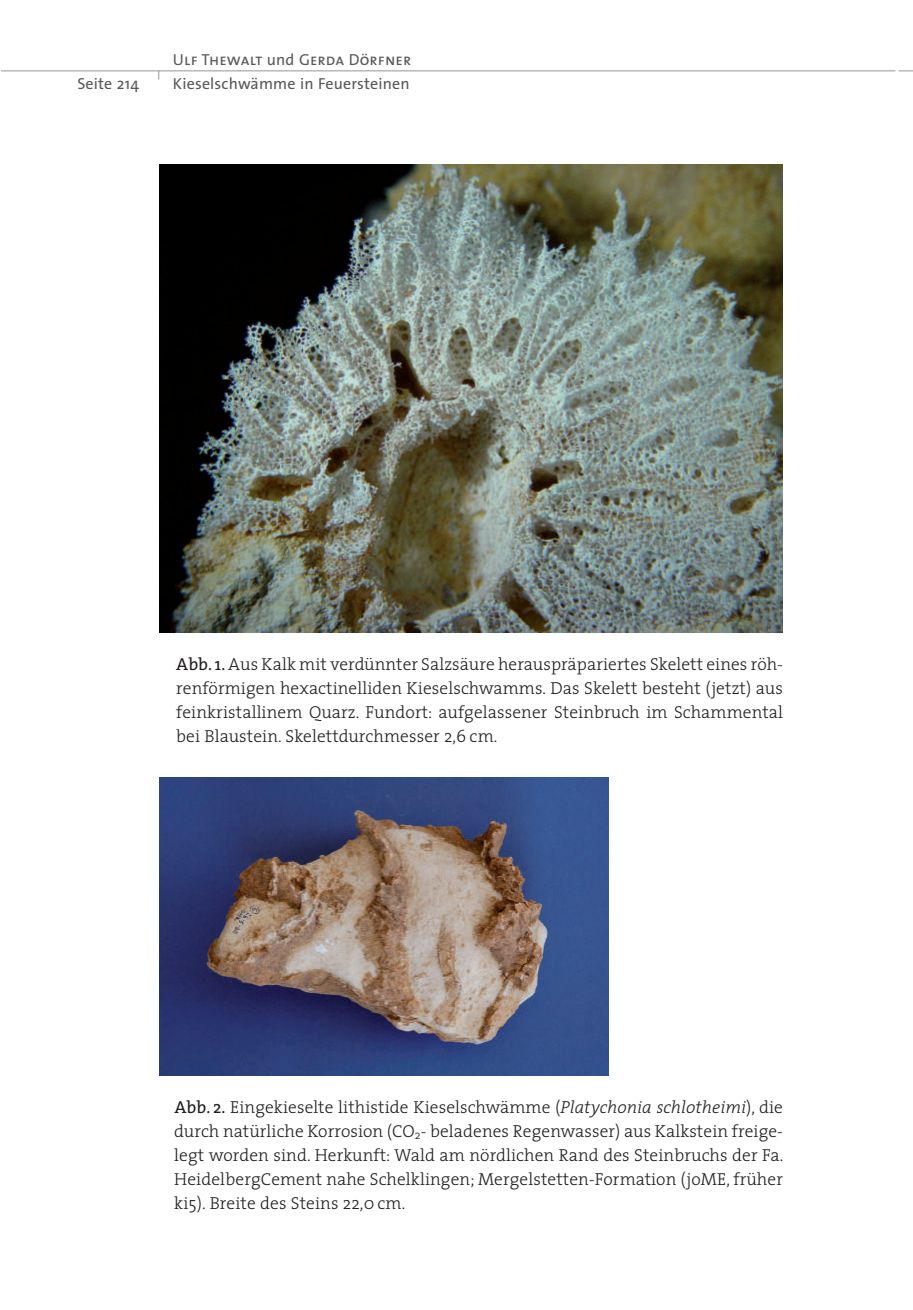
<style>
.page{position:relative;width:913px;height:1310px;background:#fff}
.page>*{position:absolute;margin:0;border:0;box-sizing:border-box;transform-origin:0 0}
.t1{font:300 17.4px/24px "The Serif";letter-spacing:.005em;color:#231f20;text-align:justify}
.t2{font:16px "The Sans";letter-spacing:.01em;color:#57585a}
.t3{font:16px "The Sans Caps";letter-spacing:.01em;color:#57585a}
.s1{font-family:"The Sans"}
.s2{font-weight:400}
.s3{font-style:italic}
</style>
<div class="page">
<hr style="left:1px;top:70px;width:894px;height:1px;background:#939598">
<svg style="left:898px;top:70px;width:15px;height:1px"></svg>
<img style="left:159px;top:164px;width:624px;height:468px">
<img style="left:159px;top:777px;width:449px;height:299px">
<p class="t3" style="left:173px;top:46px;width:240px">Ulf Thewalt <span class="s1">und</span> Gerda Dörfner</p>
<p class="t2" style="left:77px;top:70px;width:63px">Seite 214</p>
<p class="t2" style="left:173px;top:70px;width:238px">Kieselschwämme in Feuersteinen</p>
<p class="t1" style="left:176px;top:652px;width:608px"><span class="s2">Abb. 1.</span> Aus Kalk mit verdünnter Salzsäure herauspräpariertes Skelett eines röh&shy;renförmigen hexactinelliden Kieselschwamms. Das Skelett besteht (jetzt) aus feinkristallinem Quarz. Fundort: aufgelassener Steinbruch im Schammental bei Blaustein. Skelettdurchmesser 2,6 cm.</p>
<p class="t1" style="left:174px;top:1094px;width:611px"><span class="s2">Abb. 2.</span> Eingekieselte lithistide Kieselschwämme (<span class="s3">Platychonia schlotheimi</span>), die durch natürliche Korrosion (CO<sub>2</sub>- beladenes Regenwasser) aus Kalkstein freige&shy;legt worden sind. Herkunft: Wald am nördlichen Rand des Steinbruchs der Fa.<br>HeidelbergCement nahe Schelklingen; Mergelstetten-Formation (joME, früher ki5). Breite des Steins 22,0 cm.</p>
</div>
